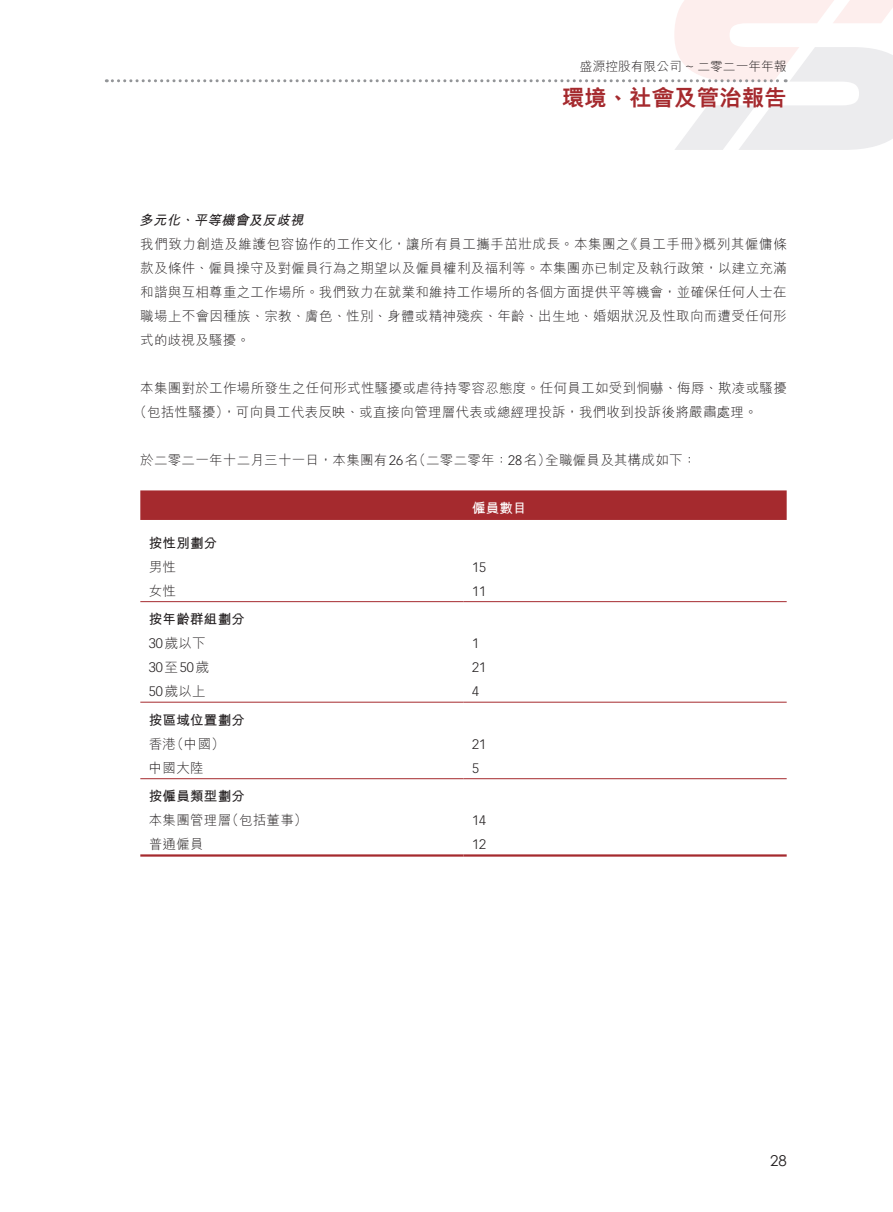
<style>
.page{position:relative;width:893px;height:1212px;background:#fff}
.page>*{position:absolute;margin:0;border:0;box-sizing:border-box;transform-origin:0 0}
.t1{font:800 22.5px "M Hei HK";color:#a52a2e}
.t2{font:15px "Century Gothic";color:#231f20}
.t3{font:300 13.5px/24px "M Hei HK";letter-spacing:.02em;color:#231f20}
.t4{font:700 13.5px/28.5px "M Hei HK";letter-spacing:.02em;color:#231f20}
.t5{font:300 13.5px "Vectora LT Std";color:#231f20}
.t6{font:italic 700 13.5px "M Hei HK";color:#231f20}
.t7{font:700 13.5px "M Hei HK";color:#fff}
.t8{font:300 12.75px "M Hei HK";color:#231f20}
.s1{font-family:"Vectora LT Std"}
.s2{font-family:"M Hei HK"}
.s3{font-family:"Vectora LT Std";font-weight:300}
.s4{font-weight:300}
</style>
<div class="page">
<svg style="left:106px;top:0;width:787px;height:150px"></svg>
<div style="left:140px;top:490px;width:647px;height:30px;background:#a52a2e"></div>
<svg style="left:140px;top:602px;width:647px;height:178px"></svg>
<hr style="left:140px;top:601px;width:323px;height:1px;background:#a52a2e">
<hr style="left:463px;top:601px;width:324px;height:1px;background:#a52a2e">
<hr style="left:140px;top:702px;width:323px;height:1px;background:#a52a2e">
<hr style="left:463px;top:702px;width:324px;height:1px;background:#a52a2e">
<hr style="left:140px;top:778px;width:323px;height:1px;background:#a52a2e">
<hr style="left:463px;top:778px;width:324px;height:1px;background:#a52a2e">
<hr style="left:140px;top:854px;width:323px;height:3px;background:#a52a2e">
<hr style="left:463px;top:854px;width:324px;height:3px;background:#a52a2e">
<p class="t6" style="left:194px;top:210px;width:115px">平等機會及反歧視</p>
<p class="t6" style="left:139px;top:210px;width:46px">多元化</p>
<p class="t6" style="left:180px;top:210px;width:19px">、</p>
<p class="t8" style="left:580px;top:60px;width:208px">盛源控股有限公司 ~ 二零二一年年報</p>
<h1 class="t1" style="left:562px;top:87px;width:226px">環境、社會及管治報告</h1>
<p class="t3" style="left:703px;top:232px;width:85px">概列其僱傭條</p>
<p class="t3" style="left:140px;top:232px;width:648px">我們致力創造及維護包容協作的工作文化，讓所有員工攜手茁壯成長。本集團之<br>款及條件、僱員操守及對僱員行為之期望以及僱員權利及福利等。本集團亦已制定及執行政策，以建立充滿和諧與互相尊重之工作場所。我們致力在就業和維持工作場所的各個方面提供平等機會，並確保任何人士在職場上不會因種族、宗教、膚色、性別、身體或精神殘疾、年齡、出生地、婚姻狀況及性取向而遭受任何形式的歧視及騷擾。</p>
<p class="t3" style="left:134px;top:376px;width:655px;text-indent:7px">本集團對於工作場所發生之任何形式性騷擾或虐待持零容忍態度。任何員工如受到恫嚇、侮辱、欺凌或騷擾（包括性騷擾，）可向員工代表反映、或直接向管理層代表或總經理投訴，我們收到投訴後將嚴肅處理。</p>
<p class="t3" style="left:545px;top:448px;width:152px">全職僱員及其構成如下：</p>
<p class="t3" style="left:625px;top:232px;width:85px">《員工手冊》</p>
<p class="t3" style="left:140px;top:448px;width:412px">於二零二一年十二月三十一日，本集團有<span class="s1">26</span> （名二零二零年：<span class="s1">28</span>名）</p>
<p class="t7" style="left:472px;top:498px;width:56px">僱員數目</p>
<p class="t4" style="left:149px;top:527px;width:70px">按性別劃分</p>
<p class="t5" style="left:472px;top:559px;width:16px">15</p>
<p class="t3" style="left:149px;top:555px;width:29px">男性</p>
<p class="t3" style="left:149px;top:579px;width:29px">女性</p>
<p class="t4" style="left:149px;top:604px;width:98px">按年齡群組劃分</p>
<p class="t5" style="left:472px;top:583px;width:16px">11</p>
<p class="t3" style="left:149px;top:631px;width:58px"><span class="s1">30</span>歲以下</p>
<p class="t5" style="left:472px;top:636px;width:9px">1</p>
<p class="t5" style="left:149px;top:660px;width:62px">30<span class="s2">至</span>50<span class="s2">歲</span></p>
<p class="t5" style="left:472px;top:660px;width:16px">21</p>
<p class="t4" style="left:149px;top:676px;width:98px"><span class="s3">50</span><span class="s4">歲以上<br></span>按區域位置劃分</p>
<p class="t5" style="left:472px;top:684px;width:9px">4</p>
<p class="t3" style="left:170px;top:732px;width:56px">（中國(</p>
<p class="t3" style="left:149px;top:732px;width:29px">香港</p>
<p class="t5" style="left:472px;top:736px;width:16px">21</p>
<p class="t3" style="left:149px;top:756px;width:56px">中國大陸</p>
<p class="t4" style="left:149px;top:781px;width:98px">按僱員類型劃分</p>
<p class="t5" style="left:472px;top:760px;width:9px">5</p>
<p class="t3" style="left:225px;top:808px;width:83px">（包括董事(</p>
<p class="t3" style="left:149px;top:808px;width:84px">本集團管理層</p>
<p class="t5" style="left:472px;top:813px;width:16px">14</p>
<p class="t3" style="left:149px;top:832px;width:56px">普通僱員</p>
<p class="t5" style="left:472px;top:837px;width:16px">12</p>
<p class="t2" style="left:770px;top:1150px;width:18px">28</p>
</div>
